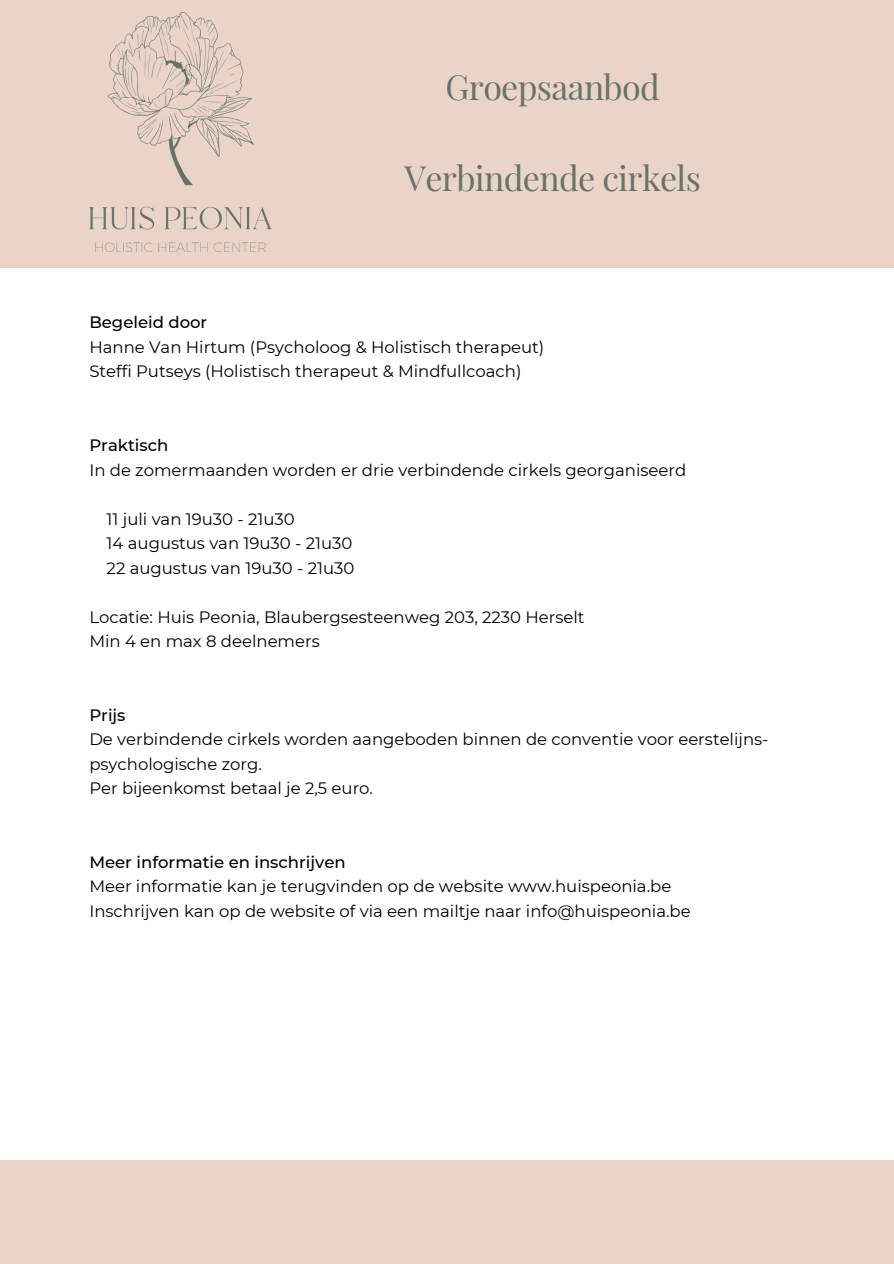
<style>
.page{position:relative;width:894px;height:1264px;background:#fff}
.page>*{position:absolute;margin:0;border:0;box-sizing:border-box;transform-origin:0 0}
.t1{font:34.05px "Playfair Display";letter-spacing:-.02em;color:#667566}
.t2{font:16.5px/24.5px "Montserrat";color:#000}
.t3{font:500 16.5px "Montserrat";color:#000}
</style>
<div class="page">
<div style="left:0;top:0;width:893px;height:268px;background:#ead4c7"></div>
<div style="left:0;top:1159px;width:893px;height:104px;background:#ead4c7"></div>
<img style="left:89px;top:13px;width:183px;height:238px">
<p class="t1" style="left:445px;top:63px;width:216px">Groepsaanbod</p>
<p class="t1" style="left:404px;top:154px;width:298px">Verbindende cirkels</p>
<h1 class="t3" style="left:89px;top:312px;width:119px">Begeleid door</h1>
<p class="t2" style="left:89px;top:335px;width:456px">Hanne Van Hirtum (Psycholoog &amp; Holistisch therapeut)</p>
<p class="t2" style="left:89px;top:359px;width:433px">Steffi Putseys (Holistisch therapeut &amp; Mindfullcoach)</p>
<p class="t3" style="left:89px;top:435px;width:80px">Praktisch</p>
<p class="t2" style="left:89px;top:457px;width:598px">In de zomermaanden worden er drie verbindende cirkels georganiseerd</p>
<p class="t2" style="left:107px;top:506px;width:190px">11 juli van 19u30 - 21u30</p>
<p class="t2" style="left:107px;top:531px;width:247px">14 augustus van 19u30 - 21u30</p>
<p class="t2" style="left:107px;top:555px;width:249px">22 augustus van 19u30 - 21u30</p>
<p class="t2" style="left:89px;top:604px;width:496px">Locatie: Huis Peonia, Blaubergsesteenweg 203, 2230 Herselt</p>
<p class="t2" style="left:89px;top:629px;width:232px">Min 4 en max 8 deelnemers</p>
<p class="t3" style="left:89px;top:704px;width:38px">Prijs</p>
<p class="t2" style="left:89px;top:727px;width:680px">De verbindende cirkels worden aangeboden binnen de conventie voor eerstelijns&shy;psychologische zorg.</p>
<p class="t2" style="left:89px;top:776px;width:285px">Per bijeenkomst betaal je 2,5 euro.</p>
<p class="t3" style="left:89px;top:852px;width:258px">Meer informatie en inschrijven</p>
<p class="t2" style="left:89px;top:874px;width:583px">Meer informatie kan je terugvinden op de website www.huispeonia.be</p>
<p class="t2" style="left:89px;top:898px;width:602px">Inschrijven kan op de website of via een mailtje naar info@huispeonia.be</p>
</div>
